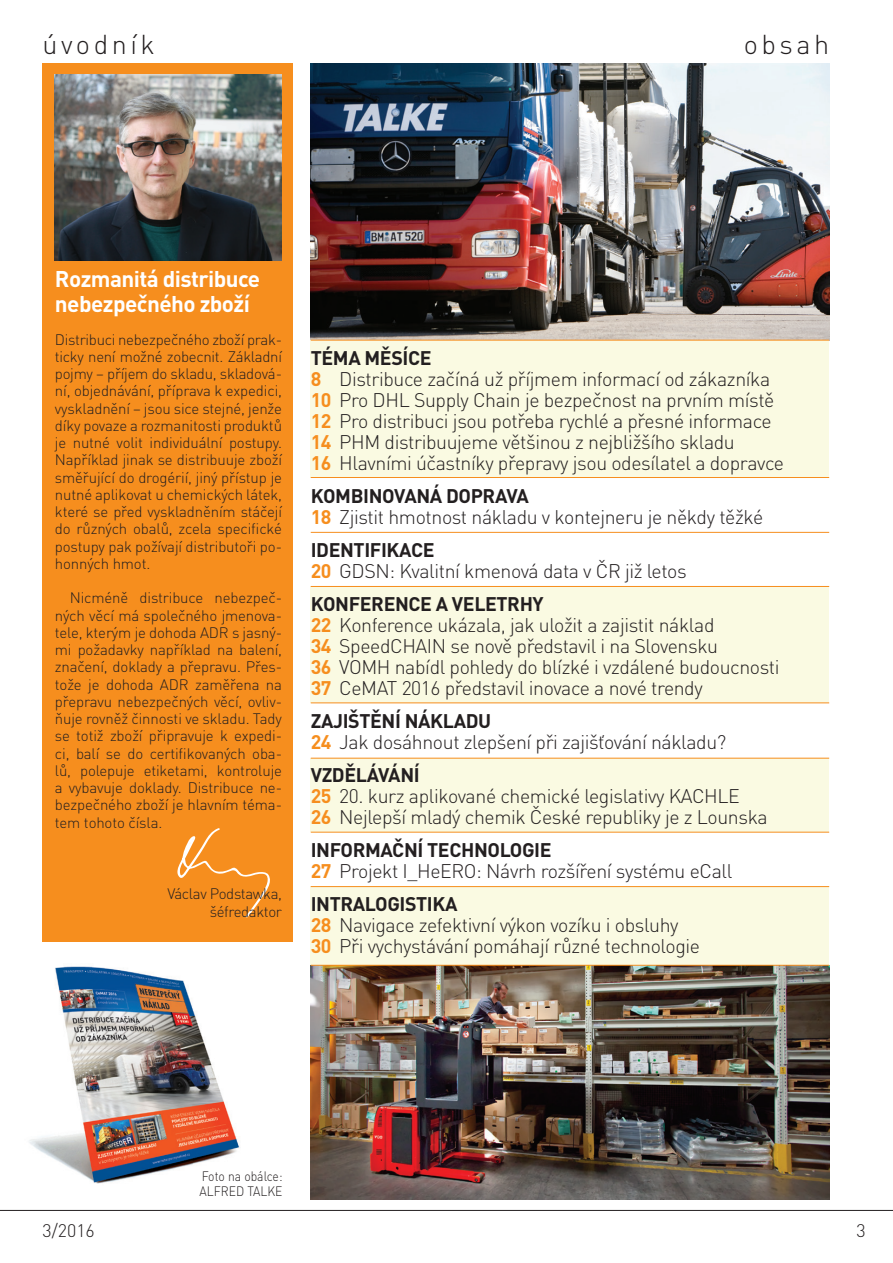
<style>
.page{position:relative;width:893px;height:1263px;background:#fff}
.page>*{position:absolute;margin:0;border:0;box-sizing:border-box;transform-origin:0 0}
.t1{font:300 27px "DIN Pro";letter-spacing:.13em;color:#231f20}
.t2{font:700 22.5px/25.5px "DIN Pro";letter-spacing:-.025em;color:#fff}
.t3{font:300 19.5px/21px "DIN Pro";letter-spacing:-.02em;color:#231f20}
.t4{font:300 18px "DIN Pro";color:#231f20}
.t5{font:300 15px/17.2px "DIN Pro";letter-spacing:-.01em;color:#231f20;text-align:justify}
.t6{font:300 13.5px/15px "DIN Pro";color:#231f20;scale:.9 1}
.s1{font-weight:700}
.s2{font-weight:700;color:#f68e1e}
</style>
<div class="page">
<hr style="left:0;top:1210px;width:893px;height:1px;background:#231f20">
<img style="left:311px;top:64px;width:518px;height:276px">
<div style="left:311px;top:340px;width:518px;height:138px;background:#fafae2"></div>
<div style="left:311px;top:587px;width:518px;height:116px;background:#fafae2"></div>
<div style="left:311px;top:758px;width:518px;height:74px;background:#fafae2"></div>
<div style="left:311px;top:886px;width:518px;height:79px;background:#fafae2"></div>
<img style="left:29px;top:966px;width:211px;height:218px">
<div style="left:43px;top:63px;width:250px;height:879px;background:#f68e1e"></div>
<img style="left:55px;top:75px;width:227px;height:185px">
<svg style="left:177px;top:828px;width:93px;height:90px"></svg>
<hr style="left:311px;top:340px;width:518px;height:1px;background:#f68e1e">
<hr style="left:311px;top:532px;width:518px;height:1px;background:#f68e1e">
<hr style="left:311px;top:477px;width:518px;height:1px;background:#f68e1e">
<hr style="left:311px;top:702px;width:518px;height:1px;background:#f68e1e">
<hr style="left:311px;top:758px;width:518px;height:1px;background:#f68e1e">
<hr style="left:311px;top:586px;width:518px;height:1px;background:#f68e1e">
<hr style="left:311px;top:886px;width:518px;height:1px;background:#f68e1e">
<hr style="left:311px;top:832px;width:518px;height:1px;background:#f68e1e">
<img style="left:311px;top:966px;width:518px;height:233px">
<hr style="left:311px;top:965px;width:518px;height:1px;background:#f68e1e">
<h1 class="t1" style="left:43px;top:25px;width:114px">úvodník</h1>
<h1 class="t1" style="left:744px;top:25px;width:87px">obsah</h1>
<p class="t2" style="left:55px;top:265px;width:207px">Rozmanitá distribuce nebezpečného zboží</p>
<p class="t5" style="left:55px;top:330px;width:229px">Distribuci nebezpečného zboží prak&shy;ticky není možné zobecnit. Základní pojmy – příjem do skladu, skladová&shy;ní, objednávání, příprava k expedici, vyskladnění – jsou sice stejné, jenže díky povaze a rozmanitosti produktů je nutné volit individuální postupy.<br>Například jinak se distribuuje zboží směřující do drogérií, jiný přístup je nutné aplikovat u chemických látek, které se před vyskladněním stáčejí do různých obalů, zcela specifické postupy pak požívají distributoři po&shy;honných hmot.</p>
<p class="t5" style="left:55px;top:589px;width:229px;text-indent:15px">Nicméně distribuce nebezpeč&shy;ných věcí má společného jmenova&shy;tele, kterým je dohoda ADR s jasný&shy;mi požadavky například na balení, značení, doklady a přepravu. Přes&shy;tože je dohoda ADR zaměřena na přepravu nebezpečných věcí, ovliv&shy;ňuje rovněž činnosti ve skladu. Tady se totiž zboží připravuje k expedi&shy;ci, balí se do certifikovaných oba&shy;lů, polepuje etiketami, kontroluje a vybavuje doklady. Distribuce ne&shy;bezpečného zboží je hlavním téma&shy;tem tohoto čísla.</p>
<p class="t5" style="left:167px;top:884px;width:116px;line-height:18px;text-align:right">Václav Podstawka, šéfredaktor</p>
<p class="t3" style="left:311px;top:346px;width:475px"><span class="s1">TÉMA MĚSÍCE<br></span><span class="s2">8</span> Distribuce začíná už příjmem informací od zákazníka <span class="s2">10</span> Pro DHL Supply Chain je bezpečnost na prvním místě <span class="s2">12</span> Pro distribuci jsou potřeba rychlé a přesné informace <span class="s2">14</span> PHM distribuujeme většinou z nejbližšího skladu<br><span class="s2">16</span> Hlavními účastníky přepravy jsou odesílatel a dopravce</p>
<p class="t3" style="left:311px;top:484px;width:454px"><span class="s1">KOMBINOVANÁ DOPRAVA<br></span><span class="s2">18</span> Zjistit hmotnost nákladu v kontejneru je někdy těžké</p>
<p class="t3" style="left:311px;top:538px;width:377px"><span class="s1">IDENTIFIKACE<br></span><span class="s2">20</span> GDSN: Kvalitní kmenová data v ČR již letos</p>
<p class="t3" style="left:311px;top:592px;width:470px"><span class="s1">KONFERENCE A VELETRHY<br></span><span class="s2">22</span> Konference ukázala, jak uložit a zajistit náklad<br><span class="s2">34</span> SpeedCHAIN se nově představil i na Slovensku<br><span class="s2">36</span> VOMH nabídl pohledy do blízké i vzdálené budoucnosti <span class="s2">37</span> CeMAT 2016 představil inovace a nové trendy</p>
<p class="t3" style="left:311px;top:709px;width:417px"><span class="s1">ZAJIŠTĚNÍ NÁKLADU<br></span><span class="s2">24</span> Jak dosáhnout zlepšení při zajišťování nákladu?</p>
<p class="t3" style="left:311px;top:763px;width:459px"><span class="s1">VZDĚLÁVÁNÍ<br></span><span class="s2">25</span> 20. kurz aplikované chemické legislativy KACHLE<br><span class="s2">26</span> Nejlepší mladý chemik České republiky je z Lounska</p>
<p class="t3" style="left:311px;top:838px;width:423px"><span class="s1">INFORMAČNÍ TECHNOLOGIE<br></span><span class="s2">27</span> Projekt I_HeERO: Návrh rozšíření systému eCall</p>
<p class="t3" style="left:311px;top:892px;width:391px"><span class="s1">INTRALOGISTIKA<br></span><span class="s2">28</span> Navigace zefektivní výkon vozíku i obsluhy<br><span class="s2">30</span> Při vychystávání pomáhají různé technologie</p>
<p class="t6" style="left:199px;top:1168px;width:94px">Foto na obálce:<br>ALFRED TALKE</p>
<p class="t4" style="left:43px;top:1219px;width:54px">3/2016</p>
<p class="t4" style="left:856px;top:1219px;width:11px">3</p>
</div>
